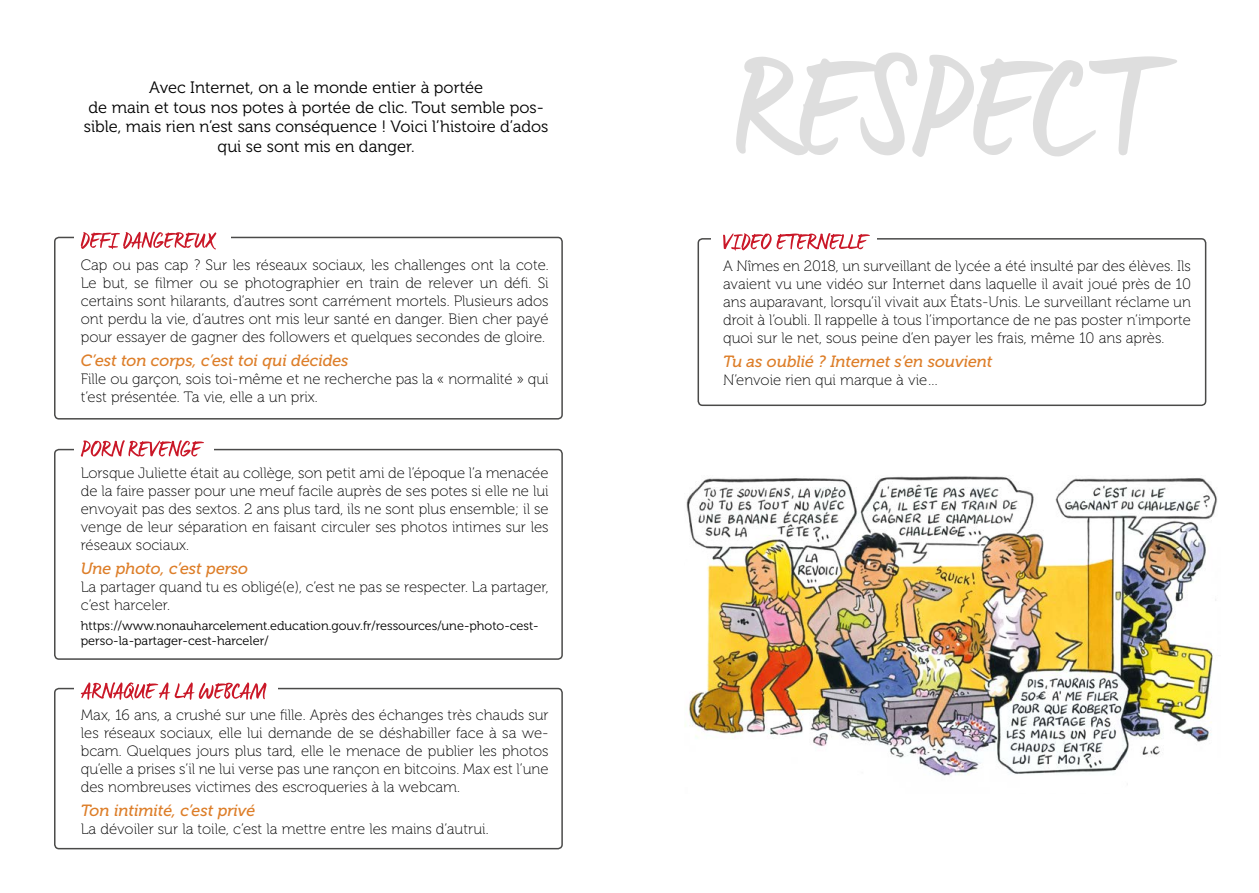
<style>
.page{position:relative;width:1259px;height:893px;background:#fff}
.page>*{position:absolute;margin:0;border:0;box-sizing:border-box;transform-origin:0 0}
.t1{font:16.5px/19.5px "Museo 300";color:#000;text-align:center}
.t2{font:italic 16.2px "Museo 500";color:#dd7e29}
.t3{font:15px/18px "Museo 100";color:#000;text-align:justify}
.t4{font:12.75px/15.3px "Museo 300";color:#000}
</style>
<div class="page">
<svg style="left:736px;top:52px;width:441px;height:105px"></svg>
<div style="left:54px;top:237px;width:509px;height:183px;border:2px solid #4a4a49;border-radius:4px"></div>
<div style="left:74px;top:232px;width:157px;height:18px;background:#fff"></div>
<svg style="left:81px;top:232px;width:135px;height:17px"></svg>
<div style="left:54px;top:449px;width:509px;height:211px;border:2px solid #4a4a49;border-radius:4px"></div>
<div style="left:74px;top:438px;width:140px;height:18px;background:#fff"></div>
<svg style="left:81px;top:440px;width:123px;height:17px"></svg>
<div style="left:54px;top:688px;width:509px;height:161px;border:2px solid #4a4a49;border-radius:4px"></div>
<div style="left:74px;top:681px;width:203px;height:18px;background:#fff"></div>
<svg style="left:81px;top:682px;width:185px;height:18px"></svg>
<div style="left:697px;top:238px;width:509px;height:168px;border:2px solid #4a4a49;border-radius:4px"></div>
<div style="left:711px;top:232px;width:165px;height:24px;background:#fff"></div>
<svg style="left:723px;top:233px;width:147px;height:17px"></svg>
<img style="left:685px;top:476px;width:533px;height:300px">
<p class="t1" style="left:84px;top:78px;width:466px">Avec Internet, on a le monde entier à portée<br>de main et tous nos potes à portée de clic. Tout semble pos&shy;sible, mais rien n’est sans conséquence ! Voici l’histoire d’ados qui se sont mis en danger.</p>
<p class="t3" style="left:81px;top:256px;width:469px">Cap ou pas cap ? Sur les réseaux sociaux, les challenges ont la cote.<br>Le but, se filmer ou se photographier en train de relever un défi. Si certains sont hilarants, d’autres sont carrément mortels. Plusieurs ados ont perdu la vie, d’autres ont mis leur santé en danger. Bien cher payé pour essayer de gagner des followers et quelques secondes de gloire.</p>
<p class="t2" style="left:81px;top:351px;width:269px">C’est ton corps, c’est toi qui décides</p>
<p class="t3" style="left:81px;top:370px;width:469px">Fille ou garçon, sois toi-même et ne recherche pas la « normalité » qui t’est présentée. Ta vie, elle a un prix.</p>
<p class="t3" style="left:81px;top:465px;width:469px">Lorsque Juliette était au collège, son petit ami de l’époque l’a menacée de la faire passer pour une meuf facile auprès de ses potes si elle ne lui envoyait pas des sextos. 2 ans plus tard, ils ne sont plus ensemble; il se venge de leur séparation en faisant circuler ses photos intimes sur les réseaux sociaux.</p>
<p class="t2" style="left:81px;top:560px;width:169px">Une photo, c’est perso</p>
<p class="t3" style="left:81px;top:578px;width:469px">La partager quand tu es obligé(e), c’est ne pas se respecter. La partager, c’est harceler.</p>
<p class="t4" style="left:81px;top:618px;width:459px">https://www.nonauharcelement.education.gouv.fr/ressources/une-photo-cest&shy;perso-la-partager-cest-harceler/</p>
<p class="t3" style="left:81px;top:707px;width:469px">Max, 16 ans, a crushé sur une fille. Après des échanges très chauds sur les réseaux sociaux, elle lui demande de se déshabiller face à sa we&shy;bcam. Quelques jours plus tard, elle le menace de publier les photos qu’elle a prises s’il ne lui verse pas une rançon en bitcoins. Max est l’une des nombreuses victimes des escroqueries à la webcam.</p>
<p class="t2" style="left:81px;top:802px;width:176px">Ton intimité, c’est privé</p>
<p class="t3" style="left:81px;top:820px;width:409px">La dévoiler sur la toile, c’est la mettre entre les mains d’autrui.</p>
<p class="t3" style="left:723px;top:257px;width:469px">A Nîmes en 2018, un surveillant de lycée a été insulté par des élèves. Ils avaient vu une vidéo sur Internet dans laquelle il avait joué près de 10 ans auparavant, lorsqu’il vivait aux États-Unis. Le surveillant réclame un droit à l’oubli. Il rappelle à tous l’importance de ne pas poster n’importe quoi sur le net, sous peine d’en payer les frais, même 10 ans après.</p>
<p class="t2" style="left:723px;top:352px;width:271px">Tu as oublié ? Internet s’en souvient</p>
<p class="t3" style="left:723px;top:371px;width:217px">N’envoie rien qui marque à vie…</p>
</div>
